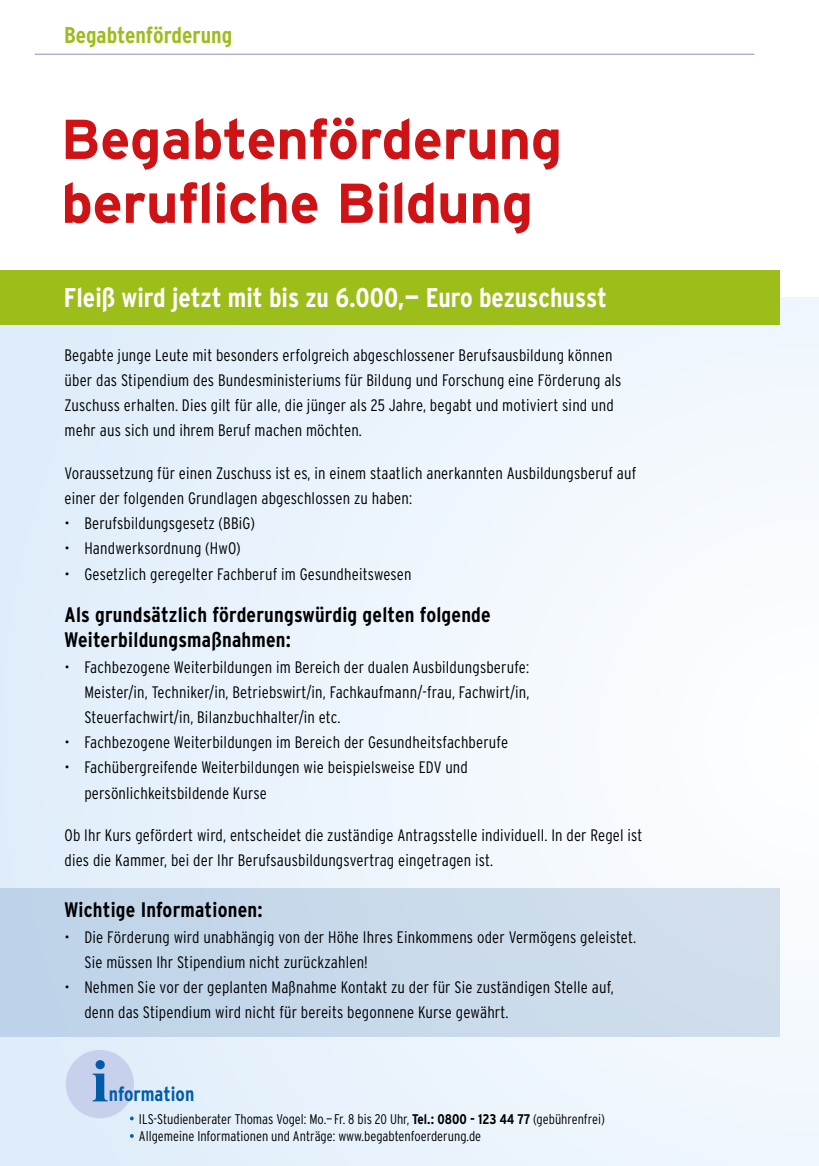
<style>
.page{position:relative;width:819px;height:1166px;background:#fff}
.page>*{position:absolute;margin:0;border:0;box-sizing:border-box;transform-origin:0 0}
.t1{font:700 60.9px "Times New Roman";color:#005ca9}
.t2{font:700 56px/63.9px "Interstate";letter-spacing:-.005em;color:#cd1316}
.t3{font:700 27.12px "Interstate Condensed";color:#fff}
.t4{font:700 22.75px "Interstate Condensed";color:#9dbd1a}
.t5{font:700 21px/25.2px "Interstate Condensed";letter-spacing:.01em;color:#000}
.t6{font:700 20.12px "Interstate Condensed";color:#005ca9}
.t7{font:300 16.62px/25.2px "Interstate Condensed";letter-spacing:.01em;color:#000}
.t8{font:300 14px/17.5px "Interstate Condensed";color:#000}
.s1{color:#005ca9}
.s2{font-weight:700}
</style>
<div class="page">
<div style="left:0;top:298px;width:819px;height:868px;background:linear-gradient(to right,#dfedfa,#f9fcfe)"></div>
<div style="left:66px;top:1050px;width:68px;height:68px;background:#c7d1ec;border-radius:50%"></div>
<div style="left:0;top:888px;width:779px;height:149px;background:#c8d9ea"></div>
<div style="left:0;top:270px;width:779px;height:55px;background:#9dbd1a"></div>
<hr style="left:35px;top:54px;width:719px;height:1px;background:#908dbe">
<h3 class="t4" style="left:64px;top:22px;width:170px">Begabtenförderung</h3>
<h2 class="t2" style="left:61px;top:107px;width:503px">Begabtenförderung berufliche Bildung</h2>
<h3 class="t3" style="left:64px;top:283px;width:544px">Fleiß wird jetzt mit bis zu 6.000,— Euro bezuschusst</h3>
<p class="t7" style="left:64px;top:342px;width:558px">Begabte junge Leute mit besonders erfolgreich abgeschlossener Berufsausbildung können über das Stipendium des Bundesministeriums für Bildung und Forschung eine Förderung als Zuschuss erhalten. Dies gilt für alle, die jünger als 25 Jahre, begabt und motiviert sind und mehr aus sich und ihrem Beruf machen möchten.</p>
<p class="t7" style="left:64px;top:460px;width:573px">Voraussetzung für einen Zuschuss ist es, in einem staatlich anerkannten Ausbildungsberuf auf einer der folgenden Grundlagen abgeschlossen zu haben:</p>
<p class="t7" style="left:64px;top:511px;width:192px">• Berufsbildungsgesetz (BBiG)</p>
<p class="t7" style="left:65px;top:536px;width:178px">• Handwerksordnung (HwO)</p>
<p class="t7" style="left:65px;top:561px;width:348px">• Gesetzlich geregelter Fachberuf im Gesundheitswesen</p>
<p class="t5" style="left:64px;top:602px;width:428px">Als grundsätzlich förderungswürdig gelten folgende<br>Weiterbildungsmaßnahmen:</p>
<p class="t7" style="left:84px;top:654px;width:446px;text-align:justify;text-indent:-20px">• Fachbezogene Weiterbildungen im Bereich der dualen Ausbildungsberufe:<br>Meister/in, Techniker/in, Betriebswirt/in, Fachkaufmann/-frau, Fachwirt/in, Steuerfachwirt/in, Bilanzbuchhalter/in etc.</p>
<p class="t7" style="left:65px;top:729px;width:445px">• Fachbezogene Weiterbildungen im Bereich der Gesundheitsfachberufe</p>
<p class="t7" style="left:84px;top:755px;width:385px;text-indent:-20px">• Fachübergreifende Weiterbildungen wie beispielsweise EDV und persönlichkeitsbildende Kurse</p>
<p class="t7" style="left:65px;top:822px;width:579px">Ob Ihr Kurs gefördert wird, entscheidet die zuständige Antragsstelle individuell. In der Regel ist dies die Kammer, bei der Ihr Berufsausbildungsvertrag eingetragen ist.</p>
<p class="t5" style="left:64px;top:897px;width:199px">Wichtige Informationen:</p>
<p class="t7" style="left:84px;top:924px;width:553px;text-indent:-20px">• Die Förderung wird unabhängig von der Höhe Ihres Einkommens oder Vermögens geleistet.<br>Sie müssen Ihr Stipendium nicht zurückzahlen!</p>
<p class="t7" style="left:84px;top:974px;width:531px;text-indent:-20px">• Nehmen Sie vor der geplanten Maßnahme Kontakt zu der für Sie zuständigen Stelle auf, denn das Stipendium wird nicht für bereits begonnene Kurse gewährt.</p>
<h1 class="t1" style="left:91px;top:1039px;width:18px">i</h1>
<p class="t6" style="left:109px;top:1083px;width:87px">nformation</p>
<p class="t8" style="left:130px;top:1110px;width:476px"><span class="s1">·</span> ILS-Studienberater Thomas Vogel: Mo.— Fr. 8 bis 20 Uhr, <span class="s2">Tel.: 0800 - 123 44 77</span> (gebührenfrei) <span class="s1">·</span> Allgemeine Informationen und Anträge: www.begabtenfoerderung.de</p>
</div>
